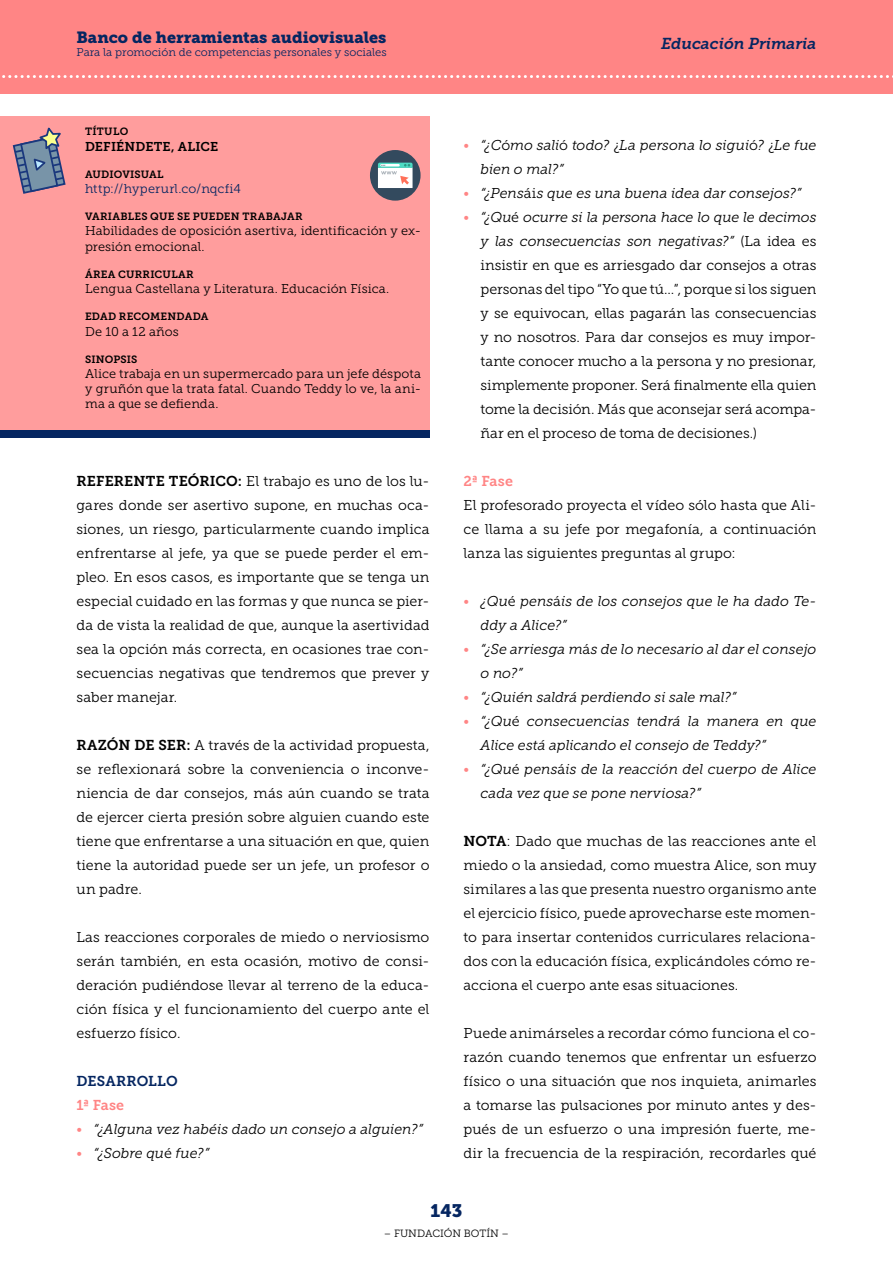
<style>
.page{position:relative;width:893px;height:1263px;background:#fff}
.page>*{position:absolute;margin:0;border:0;box-sizing:border-box;transform-origin:0 0}
.t1{font:18px "Museo Slab 900";color:#052661}
.t2{font:16.2px "Museo Slab 900";color:#052661}
.t3{font:italic 15.75px "Museo Slab 700";color:#052661}
.t4{font:14.25px/24px "Museo Slab 300";color:#000;text-align:justify}
.t5{font:italic 14.25px/24px "Museo Slab 300";color:#000}
.t6{font:14.25px "Museo Slab 700";color:#ff8585}
.t7{font:14.25px "Museo Slab 700";letter-spacing:.01em;color:#052661}
.t8{font:12.75px/15px "Museo Slab 300";letter-spacing:.01em;color:#000}
.t9{font:12.75px "Museo Slab 300";letter-spacing:.01em;color:#052661}
.t10{font:12.75px "Museo Slab 700";letter-spacing:.01em;color:#000}
.t11{font:11.25px "Museo Slab 300";color:#052661}
.t12{font:10.5px "Museo Slab 700";letter-spacing:.02em;color:#000}
.t13{font:10.5px "Museo Slab 300";color:#000}
.s1{font-family:"Museo Slab 700"}
.s2{font-style:normal;color:#ff8585}
.s3{font-style:normal}
.s4{color:#ff8585}
.s5{font-style:italic}
</style>
<div class="page">
<div style="left:0;top:0;width:893px;height:94px;background:#ff8585"></div>
<svg style="left:2px;top:75px;width:891px;height:3px"></svg>
<div style="left:0;top:116px;width:429px;height:315px;background:#ff9d9d"></div>
<div style="left:0;top:431px;width:429px;height:7px;background:#052661"></div>
<div style="left:370px;top:150px;width:51px;height:51px;background:#334a5e;border-radius:50%"></div>
<svg style="left:378px;top:163px;width:35px;height:25px"></svg>
<svg style="left:12px;top:127px;width:54px;height:67px"></svg>
<p class="t2" style="left:77px;top:28px;width:311px">Banco de herramientas audiovisuales</p>
<p class="t11" style="left:77px;top:46px;width:312px">Para la promoción de competencias personales y sociales</p>
<p class="t12" style="left:85px;top:126px;width:45px">TÍTULO</p>
<p class="t10" style="left:85px;top:139px;width:135px">DEFIÉNDETE, ALICE</p>
<p class="t12" style="left:85px;top:168px;width:80px">AUDIOVISUAL</p>
<p class="t9" style="left:85px;top:181px;width:157px">http://hyperurl.co/nqcfi4</p>
<p class="t12" style="left:85px;top:210px;width:219px">VARIABLES QUE SE PUEDEN TRABAJAR</p>
<p class="t8" style="left:85px;top:223px;width:337px">Habilidades de oposición asertiva, identificación y ex&shy;presión emocional.</p>
<p class="t12" style="left:85px;top:269px;width:110px">ÁREA CURRICULAR</p>
<p class="t8" style="left:85px;top:281px;width:306px">Lengua Castellana y Literatura. Educación Física.</p>
<p class="t12" style="left:85px;top:311px;width:125px">EDAD RECOMENDADA</p>
<p class="t8" style="left:85px;top:324px;width:95px">De 10 a 12 años</p>
<p class="t12" style="left:85px;top:353px;width:54px">SINOPSIS</p>
<p class="t8" style="left:85px;top:366px;width:337px;text-align:justify">Alice trabaja en un supermercado para un jefe déspota y gruñón que la trata fatal. Cuando Teddy lo ve, la ani&shy;ma a que se defienda.</p>
<p class="t4" style="left:77px;top:469px;width:354px"><span class="s1">REFERENTE TEÓRICO:</span> El trabajo es uno de los lu&shy;gares donde ser asertivo supone, en muchas oca&shy;siones, un riesgo, particularmente cuando implica enfrentarse al jefe, ya que se puede perder el em&shy;pleo. En esos casos, es importante que se tenga un especial cuidado en las formas y que nunca se pier&shy;da de vista la realidad de que, aunque la asertividad sea la opción más correcta, en ocasiones trae con&shy;secuencias negativas que tendremos que prever y saber manejar.</p>
<p class="t4" style="left:77px;top:733px;width:354px"><span class="s1">RAZÓN DE SER:</span> A través de la actividad propuesta, se reflexionará sobre la conveniencia o inconve&shy;niencia de dar consejos, más aún cuando se trata de ejercer cierta presión sobre alguien cuando este tiene que enfrentarse a una situación en que, quien tiene la autoridad puede ser un jefe, un profesor o un padre.</p>
<p class="t4" style="left:77px;top:925px;width:354px">Las reacciones corporales de miedo o nerviosismo serán también, en esta ocasión, motivo de consi&shy;deración pudiéndose llevar al terreno de la educa&shy;ción física y el funcionamiento del cuerpo ante el esfuerzo físico.</p>
<p class="t7" style="left:77px;top:1073px;width:103px">DESARROLLO</p>
<p class="t6" style="left:77px;top:1097px;width:49px">1ª Fase</p>
<p class="t5" style="left:77px;top:1117px;width:348px"><span class="s2">•</span> “¿Alguna vez habéis dado un consejo a alguien?”</p>
<p class="t5" style="left:77px;top:1141px;width:134px"><span class="s2">•</span> “¿Sobre qu<span class="s3">é</span> fue?”</p>
<p class="t3" style="left:661px;top:34px;width:157px">Educación Primaria</p>
<p class="t5" style="left:481px;top:133px;width:337px;text-indent:-17px"><span class="s2">•</span> “¿C<span class="s3">ó</span>mo sali<span class="s3">ó</span> todo? <span class="s3">¿</span>La persona lo sigui<span class="s3">ó</span>? <span class="s3">¿</span>Le fue bien o mal?”</p>
<p class="t5" style="left:463px;top:181px;width:339px"><span class="s2">•</span> “¿Pens<span class="s3">ái</span>s que es una buena idea dar consejos?”</p>
<p class="t4" style="left:481px;top:205px;width:337px;text-indent:-17px"><span class="s4">•</span> <span class="s5">“¿Qu</span>é <span class="s5">ocurre si la persona hace lo que le decimos y las consecuencias son negativas?”</span> (La idea es insistir en que es arriesgado dar consejos a otras personas del tipo “Yo que tú…”, porque si los siguen y se equivocan, ellas pagarán las consecuencias y no nosotros. Para dar consejos es muy impor&shy;tante conocer mucho a la persona y no presionar, simplemente proponer. Será finalmente ella quien tome la decisión. Más que aconsejar será acompa&shy;ñar en el proceso de toma de decisiones.)</p>
<p class="t6" style="left:464px;top:473px;width:51px">2ª Fase</p>
<p class="t4" style="left:464px;top:493px;width:354px">El profesorado proyecta el vídeo sólo hasta que Ali&shy;ce llama a su jefe por megafonía, a continuación lanza las siguientes preguntas al grupo:</p>
<p class="t5" style="left:481px;top:589px;width:337px;text-indent:-17px"><span class="s2">•</span> ¿Qu<span class="s3">é</span> pens<span class="s3">á</span>is de los consejos que le ha dado Te&shy;ddy a Alice?”</p>
<p class="t5" style="left:481px;top:637px;width:337px;text-indent:-17px"><span class="s2">•</span> “¿Se arriesga m<span class="s3">á</span>s de lo necesario al dar el consejo o no?”</p>
<p class="t5" style="left:464px;top:685px;width:274px"><span class="s2">•</span> “¿Quién saldrá perdiendo si sale mal?”</p>
<p class="t5" style="left:481px;top:709px;width:337px;text-indent:-17px"><span class="s2">•</span> “¿Qu<span class="s3">é</span> consecuencias tendrá la manera en que<br>Alice está aplicando el consejo de Teddy?”</p>
<p class="t5" style="left:481px;top:757px;width:337px;text-indent:-17px"><span class="s2">•</span> “¿Qu<span class="s3">é</span> pens<span class="s3">á</span>is de la reacción del cuerpo de Alice cada vez que se pone nerviosa?”</p>
<p class="t4" style="left:464px;top:829px;width:354px"><span class="s1">NOTA</span>: Dado que muchas de las reacciones ante el miedo o la ansiedad, como muestra Alice, son muy similares a las que presenta nuestro organismo ante el ejercicio físico, puede aprovecharse este momen&shy;to para insertar contenidos curriculares relaciona&shy;dos con la educación física, explicándoles cómo re&shy;acciona el cuerpo ante esas situaciones.</p>
<p class="t4" style="left:464px;top:1021px;width:354px">Puede animárseles a recordar cómo funciona el co&shy;razón cuando tenemos que enfrentar un esfuerzo físico o una situación que nos inquieta, animarles a tomarse las pulsaciones por minuto antes y des&shy;pués de un esfuerzo o una impresión fuerte, me&shy;dir la frecuencia de la respiración, recordarles qué</p>
<p class="t1" style="left:431px;top:1201px;width:33px">143</p>
<p class="t13" style="left:384px;top:1227px;width:127px">– FUNDACIÓN BOTÍN –</p>
</div>
